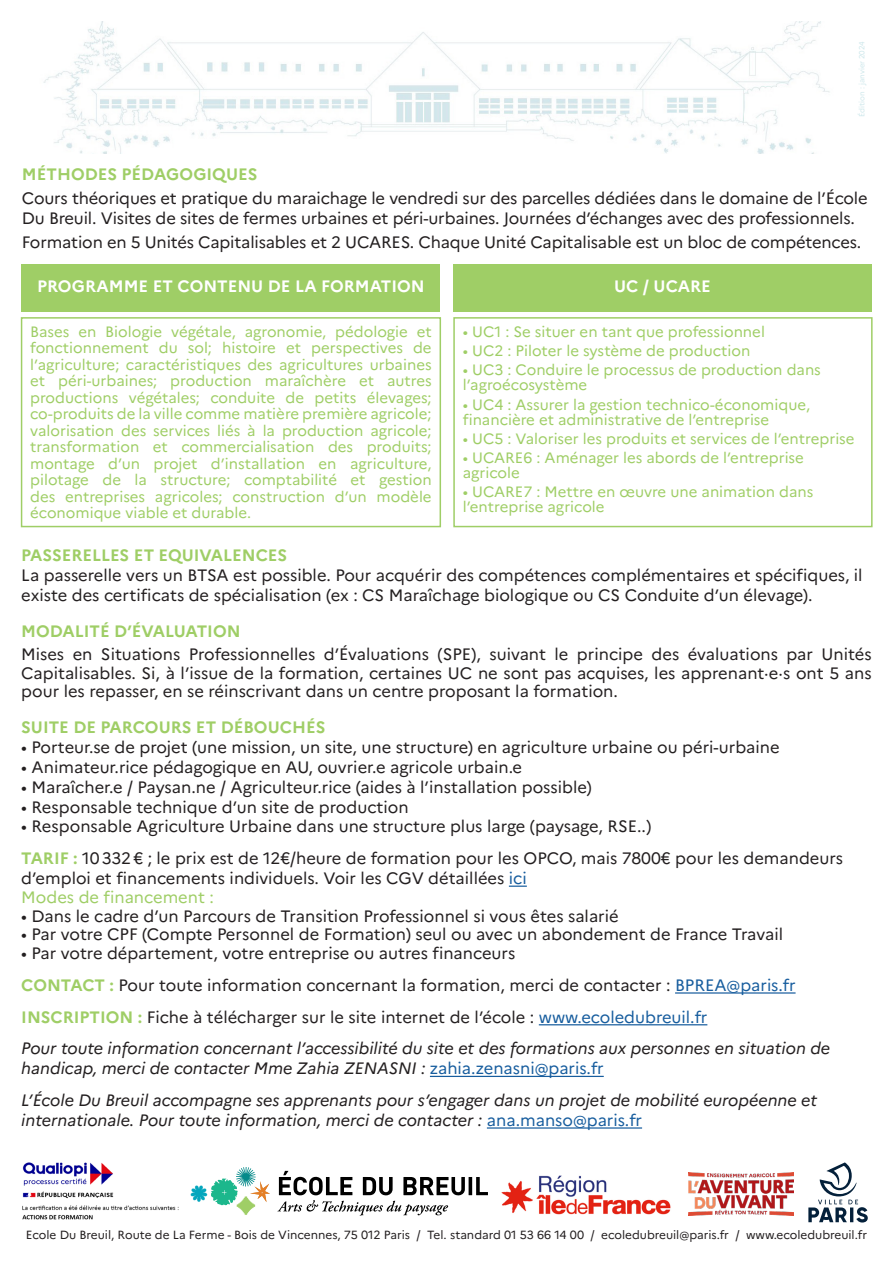
<style>
.page{position:relative;width:893px;height:1263px;background:#fff}
.page>*{position:absolute;margin:0;border:0;box-sizing:border-box;transform-origin:0 0}
.sstitre_2{font:16.5px/19.8px "Marianne";color:#231f20}
.t1{font:italic 16.5px/19.8px "Marianne";color:#231f20}
.sstitre_2-2{font:700 16.5px "Marianne";color:#9fce66}
.t2{font:700 16.5px "Marianne";color:#fff}
.t3{font:16.5px "Marianne";color:#9fce66}
.sstitre_2-3{font:15px/16.5px "Marianne";color:#9fce66}
.t4{font:11.85px "Marianne";color:#231f20}
.Txt_courant_9{font:7.5px "Marianne";color:#cde7eb}
.s1{font-weight:700;color:#9fce66}
.s2{color:#175d9e}
.s3{font-style:normal;color:#175d9e}
</style>
<div class="page">
<img style="left:43px;top:21px;width:787px;height:132px">
<img style="left:688px;top:1172px;width:106px;height:44px">
<img style="left:501px;top:1175px;width:170px;height:40px">
<svg style="left:808px;top:1162px;width:60px;height:60px"></svg>
<svg style="left:277px;top:1171px;width:211px;height:44px"></svg>
<svg style="left:190px;top:1167px;width:80px;height:48px"></svg>
<svg style="left:509px;top:885px;width:18px;height:2px"></svg>
<hr style="left:675px;top:992px;width:121px;height:1px;background:#175d9e">
<hr style="left:539px;top:1024px;width:168px;height:1px;background:#175d9e">
<hr style="left:430px;top:1076px;width:174px;height:1px;background:#175d9e">
<hr style="left:487px;top:1127px;width:155px;height:1px;background:#175d9e">
<div style="left:22px;top:265px;width:418px;height:47px;background:#9fce66"></div>
<div style="left:453px;top:265px;width:419px;height:47px;background:#9fce66"></div>
<div style="left:21px;top:317px;width:420px;height:210px;border:2px solid #9fce66"></div>
<div style="left:453px;top:317px;width:420px;height:210px;border:2px solid #9fce66"></div>
<img style="left:22px;top:1162px;width:157px;height:58px">
<p class="Txt_courant_9" style="left:856px;top:117px;width:77px;rotate:-90deg">Édition : janvier 2024</p>
<p class="sstitre_2-2" style="left:22px;top:162px;width:237px">MÉTHODES PÉDAGOGIQUES</p>
<p class="sstitre_2" style="left:22px;top:187px;width:847px">Cours théoriques et pratique du maraichage le vendredi sur des parcelles dédiées dans le domaine de l’École<br>Du Breuil. Visites de sites de fermes urbaines et péri-urbaines. Journées d’échanges avec des professionnels.</p>
<p class="sstitre_2" style="left:22px;top:231px;width:841px">Formation en 5 Unités Capitalisables et 2 UCARES. Chaque Unité Capitalisable est un bloc de compétences.</p>
<p class="t2" style="left:37px;top:274px;width:389px">PROGRAMME ET CONTENU DE LA FORMATION</p>
<p class="t2" style="left:614px;top:274px;width:98px">UC / UCARE</p>
<p class="sstitre_2-3" style="left:30px;top:322px;width:403px;text-align:justify">Bases en Biologie végétale, agronomie, pédologie et fonctionnement du sol; histoire et perspectives de l’agriculture; caractéristiques des agricultures urbaines et péri-urbaines; production maraîchère et autres productions végétales; conduite de petits élevages; co-produits de la ville comme matière première agricole; valorisation des services liés à la production agricole; transformation et commercialisation des produits; montage d’un projet d’installation en agriculture, pilotage de la structure; comptabilité et gestion des entreprises agricoles; construction d’un modèle économique viable et durable.</p>
<p class="sstitre_2-3" style="left:463px;top:322px;width:304px">• UC1 : Se situer en tant que professionnel</p>
<p class="sstitre_2-3" style="left:463px;top:341px;width:289px">• UC2 : Piloter le système de production</p>
<p class="sstitre_2-3" style="left:463px;top:361px;width:360px;line-height:15px">• UC3 : Conduire le processus de production dans l’agroécosystème</p>
<p class="sstitre_2-3" style="left:463px;top:396px;width:349px;line-height:15px">• UC4 : Assurer la gestion technico-économique, financière et administrative de l’entreprise</p>
<p class="sstitre_2-3" style="left:463px;top:429px;width:393px">• UC5 : Valoriser les produits et services de l’entreprise</p>
<p class="sstitre_2-3" style="left:463px;top:449px;width:343px;line-height:15px">• UCARE6 : Aménager les abords de l’entreprise agricole</p>
<p class="sstitre_2-3" style="left:463px;top:483px;width:352px;line-height:15px">• UCARE7 : Mettre en œuvre une animation dans l’entreprise agricole</p>
<p class="sstitre_2" style="left:21px;top:544px;width:843px"><span class="s1">PASSERELLES ET EQUIVALENCES<br></span>La passerelle vers un BTSA est possible. Pour acquérir des compétences complémentaires et spécifiques, il existe des certificats de spécialisation (ex : CS Maraîchage biologique ou CS Conduite d’un élevage).</p>
<p class="sstitre_2-2" style="left:21px;top:618px;width:221px">MODALITÉ D’ÉVALUATION</p>
<p class="sstitre_2" style="left:21px;top:643px;width:852px;line-height:18.8px;text-align:justify">Mises en Situations Professionnelles d’Évaluations (SPE), suivant le principe des évaluations par Unités Capitalisables. Si, à l’issue de la formation, certaines UC ne sont pas acquises, les apprenant·e·s ont 5 ans pour les repasser, en se réinscrivant dans un centre proposant la formation.</p>
<p class="sstitre_2-2" style="left:21px;top:715px;width:306px">SUITE DE PARCOURS ET DÉBOUCHÉS</p>
<p class="sstitre_2" style="left:21px;top:736px;width:760px">• Porteur.se de projet (une mission, un site, une structure) en agriculture urbaine ou péri-urbaine</p>
<p class="sstitre_2" style="left:21px;top:756px;width:502px">• Animateur.rice pédagogique en AU, ouvrier.e agricole urbain.e</p>
<p class="sstitre_2" style="left:21px;top:776px;width:572px">• Maraîcher.e / Paysan.ne / Agriculteur.rice (aides à l’installation possible)</p>
<p class="sstitre_2" style="left:21px;top:795px;width:389px">• Responsable technique d’un site de production</p>
<p class="sstitre_2" style="left:21px;top:815px;width:632px">• Responsable Agriculture Urbaine dans une structure plus large (paysage, RSE..)</p>
<p class="sstitre_2" style="left:21px;top:847px;width:823px"><span class="s1">TARIF :</span> 10 332 € ; le prix est de 12€/heure de formation pour les OPCO, mais 7800€ pour les demandeurs d’emploi et financements individuels. Voir les CGV détaillées <span class="s2">ici</span></p>
<p class="t3" style="left:21px;top:884px;width:194px">Modes de financement :</p>
<p class="sstitre_2" style="left:21px;top:904px;width:599px">• Dans le cadre d’un Parcours de Transition Professionnel si vous êtes salarié</p>
<p class="sstitre_2" style="left:21px;top:923px;width:763px">• Par votre CPF (Compte Personnel de Formation) seul ou avec un abondement de France Travail</p>
<p class="sstitre_2" style="left:21px;top:942px;width:496px">• Par votre département, votre entreprise ou autres financeurs</p>
<p class="sstitre_2" style="left:21px;top:974px;width:776px"><span class="s1">CONTACT :</span> Pour toute information concernant la formation, merci de contacter : <span class="s2">BPREA@paris.fr</span></p>
<p class="sstitre_2" style="left:21px;top:1005px;width:688px"><span class="s1">INSCRIPTION :</span> Fiche à télécharger sur le site internet de l’école : <span class="s2">www.ecoledubreuil.fr</span></p>
<p class="t1" style="left:21px;top:1037px;width:810px">Pour toute information concernant l’accessibilité du site et des formations aux personnes en situation de handicap, merci de contacter Mme Zahia ZENASNI : <span class="s3">zahia.zenasni@paris.fr</span></p>
<p class="t1" style="left:21px;top:1089px;width:797px">L’École Du Breuil accompagne ses apprenants pour s’engager dans un projet de mobilité européenne et internationale. Pour toute information, merci de contacter : <span class="s3">ana.manso@paris.fr</span></p>
<p class="t4" style="left:26px;top:1226px;width:843px">Ecole Du Breuil, Route de La Ferme - Bois de Vincennes, 75 012 Paris / Tel. standard 01 53 66 14 00 / ecoledubreuil@paris.fr / www.ecoledubreuil.fr</p>
</div>
